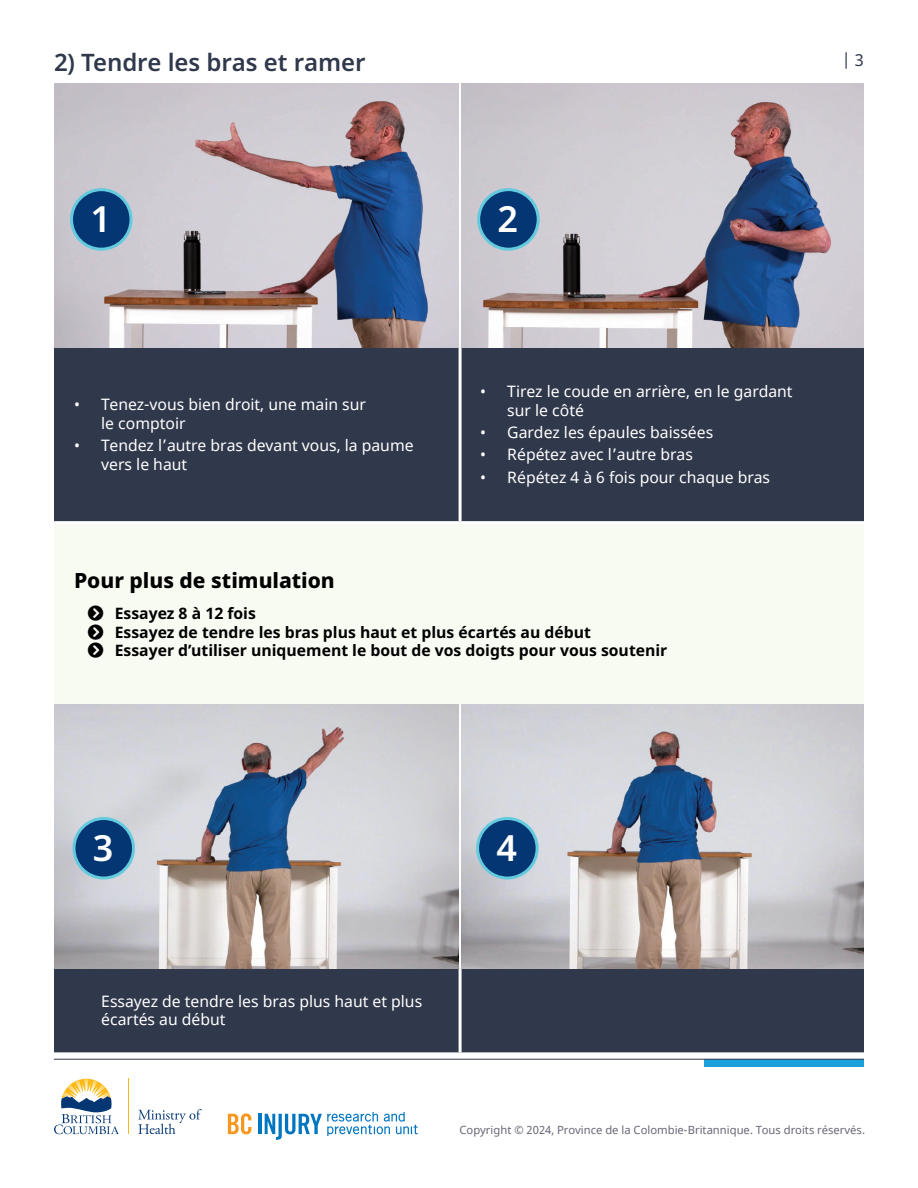
<style>
.page{position:relative;width:918px;height:1188px;background:#fff}
.page>*{position:absolute;margin:0;border:0;box-sizing:border-box;transform-origin:0 0}
.Heading_3_-_Noto_copy_no_side_bar{font:600 36px "Noto Sans";color:#fff}
.Heading_3_-_Noto_copy_no_side_bar-2{font:600 24px "Noto Sans";letter-spacing:-.005em;color:#30384b}
.Heading_4_-_Noto{font:800 21px "Noto Sans";color:#000}
.t1{font:16.5px "Noto Sans";color:#30384b}
.Bullet_-_Noto_copy_expanded_pag2{font:15.75px/18.8px "Noto Sans";color:#fff}
.t2{font:700 15.75px "Noto Sans";color:#000}
.t3{font:11.25px "Noto Sans";color:#676777}
</style>
<div class="page">
<div style="left:704px;top:1059px;width:160px;height:8px;background:#1da1dc"></div>
<svg style="left:228px;top:1113px;width:23px;height:21px"></svg>
<hr style="left:258px;top:1114px;width:3px;height:20px;background:#0076c0">
<svg style="left:265px;top:1112px;width:153px;height:28px"></svg>
<svg style="left:138px;top:1109px;width:64px;height:25px"></svg>
<svg style="left:54px;top:1079px;width:65px;height:55px"></svg>
<hr style="left:128px;top:1079px;width:1px;height:55px;background:#fdb913">
<hr style="left:54px;top:1059px;width:810px;height:1px;background:#30384b">
<div style="left:54px;top:347px;width:810px;height:705px;background:#30384b"></div>
<div style="left:54px;top:524px;width:810px;height:181px;background:#f8fbf2"></div>
<hr style="left:459px;top:347px;width:3px;height:174px;background:#fff">
<hr style="left:459px;top:705px;width:3px;height:263px;background:#fff">
<hr style="left:459px;top:968px;width:3px;height:84px;background:#fff">
<hr style="left:54px;top:521px;width:406px;height:3px;background:#fff">
<hr style="left:460px;top:521px;width:404px;height:3px;background:#fff">
<img style="left:54px;top:84px;width:405px;height:263px">
<img style="left:462px;top:84px;width:402px;height:263px">
<img style="left:54px;top:705px;width:405px;height:263px">
<img style="left:462px;top:705px;width:402px;height:263px">
<div style="left:72px;top:190px;width:59px;height:59px;background:#043673;border-radius:50%"></div>
<div style="left:70px;top:188px;width:63px;height:63px;border:3px solid #64cade;border-radius:50%"></div>
<div style="left:479px;top:190px;width:59px;height:59px;background:#043673;border-radius:50%"></div>
<div style="left:477px;top:188px;width:63px;height:63px;border:3px solid #64cade;border-radius:50%"></div>
<div style="left:74px;top:819px;width:60px;height:59px;background:#043673;border-radius:50%"></div>
<div style="left:72px;top:817px;width:63px;height:63px;border:3px solid #64cade;border-radius:50%"></div>
<div style="left:478px;top:819px;width:59px;height:59px;background:#043673;border-radius:50%"></div>
<div style="left:476px;top:817px;width:63px;height:63px;border:3px solid #64cade;border-radius:50%"></div>
<svg style="left:88px;top:605px;width:15px;height:53px"></svg>
<svg style="left:74px;top:996px;width:13px;height:12px"></svg>
<p class="Heading_3_-_Noto_copy_no_side_bar-2" style="left:54px;top:46px;width:313px">2) Tendre les bras et ramer</p>
<p class="t1" style="left:842px;top:48px;width:24px">| 3</p>
<p class="Heading_3_-_Noto_copy_no_side_bar" style="left:90px;top:194px;width:22px">1</p>
<p class="Heading_3_-_Noto_copy_no_side_bar" style="left:498px;top:194px;width:22px">2</p>
<p class="Bullet_-_Noto_copy_expanded_pag2" style="left:101px;top:395px;width:266px;text-indent:-27px">• Tenez-vous bien droit, une main sur le comptoir</p>
<p class="Bullet_-_Noto_copy_expanded_pag2" style="left:101px;top:436px;width:314px;text-indent:-27px">• Tendez l’autre bras devant vous, la paume vers le haut</p>
<p class="Bullet_-_Noto_copy_expanded_pag2" style="left:507px;top:382px;width:287px;text-indent:-27px">• Tirez le coude en arrière, en le gardant sur le côté</p>
<p class="Bullet_-_Noto_copy_expanded_pag2" style="left:480px;top:423px;width:234px">• Gardez les épaules baissées</p>
<p class="Bullet_-_Noto_copy_expanded_pag2" style="left:480px;top:446px;width:214px">• Répétez avec l’autre bras</p>
<p class="Bullet_-_Noto_copy_expanded_pag2" style="left:480px;top:468px;width:291px">• Répétez 4 à 6 fois pour chaque bras</p>
<p class="Heading_4_-_Noto" style="left:74px;top:565px;width:262px">Pour plus de stimulation</p>
<p class="t2" style="left:115px;top:602px;width:143px">Essayez 8 à 12 fois</p>
<p class="t2" style="left:115px;top:621px;width:478px">Essayez de tendre les bras plus haut et plus écartés au début</p>
<p class="t2" style="left:115px;top:640px;width:554px">Essayer d’utiliser uniquement le bout de vos doigts pour vous soutenir</p>
<p class="Heading_3_-_Noto_copy_no_side_bar" style="left:93px;top:823px;width:22px">3</p>
<p class="Heading_3_-_Noto_copy_no_side_bar" style="left:497px;top:823px;width:22px">4</p>
<p class="Bullet_-_Noto_copy_expanded_pag2" style="left:101px;top:992px;width:322px">Essayez de tendre les bras plus haut et plus écartés au début</p>
<p class="t3" style="left:460px;top:1122px;width:407px">Copyright © 2024, Province de la Colombie-Britannique. Tous droits réservés.</p>
</div>
